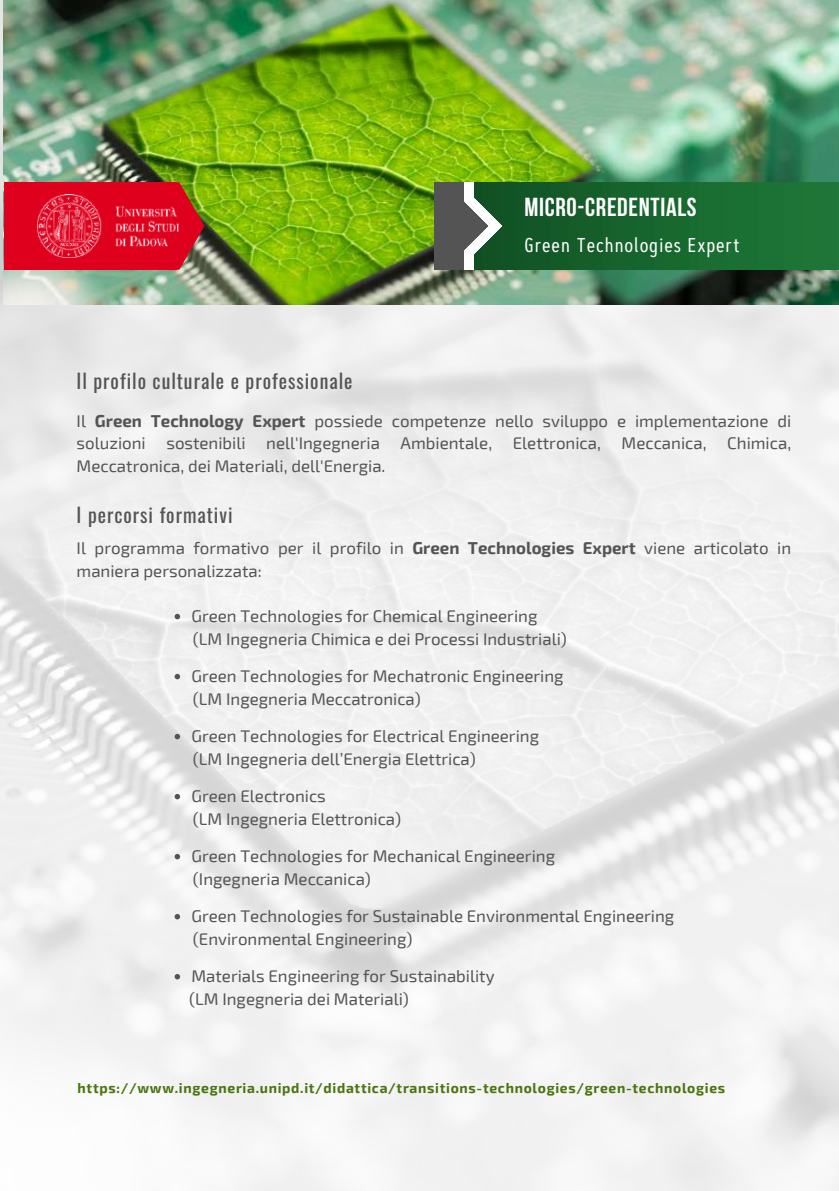
<style>
.page{position:relative;width:839px;height:1191px;background:#fff}
.page>*{position:absolute;margin:0;border:0;box-sizing:border-box;transform-origin:0 0}
.t1{font:700 26px "Bebas Neue";letter-spacing:.025em;color:#fff}
.t2{font:20px "Artegra Sans Cn";letter-spacing:.045em;color:#fff}
.t3{font:19.8px "Oswald";letter-spacing:.05em;color:#545454}
.t4{font:16.8px/22.8px "Exo 2";color:#545454}
.t5{font:700 13.8px "Exo 2";letter-spacing:.05em;color:#48750f}
.s1{font-weight:700}
</style>
<div class="page">
<img style="left:0;top:0;width:838px;height:1191px">
<img style="left:4px;top:0;width:834px;height:304px">
<div style="left:4px;top:182px;width:172px;height:88px;background:#df001d"></div>
<svg style="left:176px;top:182px;width:28px;height:88px;background:#ae462e"></svg>
<img style="left:36px;top:194px;width:143px;height:63px">
<img style="left:502px;top:182px;width:336px;height:87px">
<div style="left:434px;top:182px;width:29px;height:88px;background:#545454"></div>
<svg style="left:463px;top:182px;width:39px;height:88px"></svg>
<svg style="left:175px;top:614px;width:5px;height:5px"></svg>
<svg style="left:175px;top:674px;width:5px;height:5px"></svg>
<svg style="left:175px;top:734px;width:5px;height:5px"></svg>
<svg style="left:175px;top:794px;width:5px;height:5px"></svg>
<svg style="left:175px;top:854px;width:5px;height:5px"></svg>
<svg style="left:175px;top:914px;width:5px;height:5px"></svg>
<svg style="left:175px;top:974px;width:5px;height:5px"></svg>
<p class="t3" style="left:77px;top:365px;width:277px">Il profilo culturale e professionale</p>
<h1 class="t1" style="left:524px;top:196px;width:174px">MICRO-CREDENTIALS</h1>
<p class="t2" style="left:524px;top:232px;width:217px">Green Technologies Expert</p>
<p class="t4" style="left:77px;top:409px;width:716px;text-align:justify">Il <span class="s1">Green Technology Expert</span> possiede competenze nello sviluppo e implementazione di soluzioni sostenibili nell'Ingegneria Ambientale, Elettronica, Meccanica, Chimica, Meccatronica, dei Materiali, dell'Energia.</p>
<p class="t3" style="left:77px;top:499px;width:157px">I percorsi formativi</p>
<p class="t4" style="left:77px;top:536px;width:716px">Il programma formativo per il profilo in <span class="s1">Green Technologies Expert</span> viene articolato in maniera personalizzata:</p>
<p class="t4" style="left:191px;top:604px;width:377px">Green Technologies for Chemical Engineering (LM Ingegneria Chimica e dei Processi Industriali)</p>
<p class="t4" style="left:191px;top:664px;width:373px">Green Technologies for Mechatronic Engineering (LM Ingegneria Meccatronica)</p>
<p class="t4" style="left:191px;top:724px;width:349px">Green Technologies for Electrical Engineering (LM Ingegneria dell’Energia Elettrica)</p>
<p class="t4" style="left:191px;top:784px;width:211px">Green Electronics<br>(LM Ingegneria Elettronica)</p>
<p class="t4" style="left:191px;top:844px;width:365px">Green Technologies for Mechanical Engineering (Ingegneria Meccanica)</p>
<p class="t4" style="left:191px;top:904px;width:484px">Green Technologies for Sustainable Environmental Engineering (Environmental Engineering)</p>
<p class="t4" style="left:189px;top:964px;width:307px">Materials Engineering for Sustainability (LM Ingegneria dei Materiali)</p>
<p class="t5" style="left:78px;top:1079px;width:649px">https://www.ingegneria.unipd.it/didattica/transitions-technologies/green-technologies</p>
</div>
